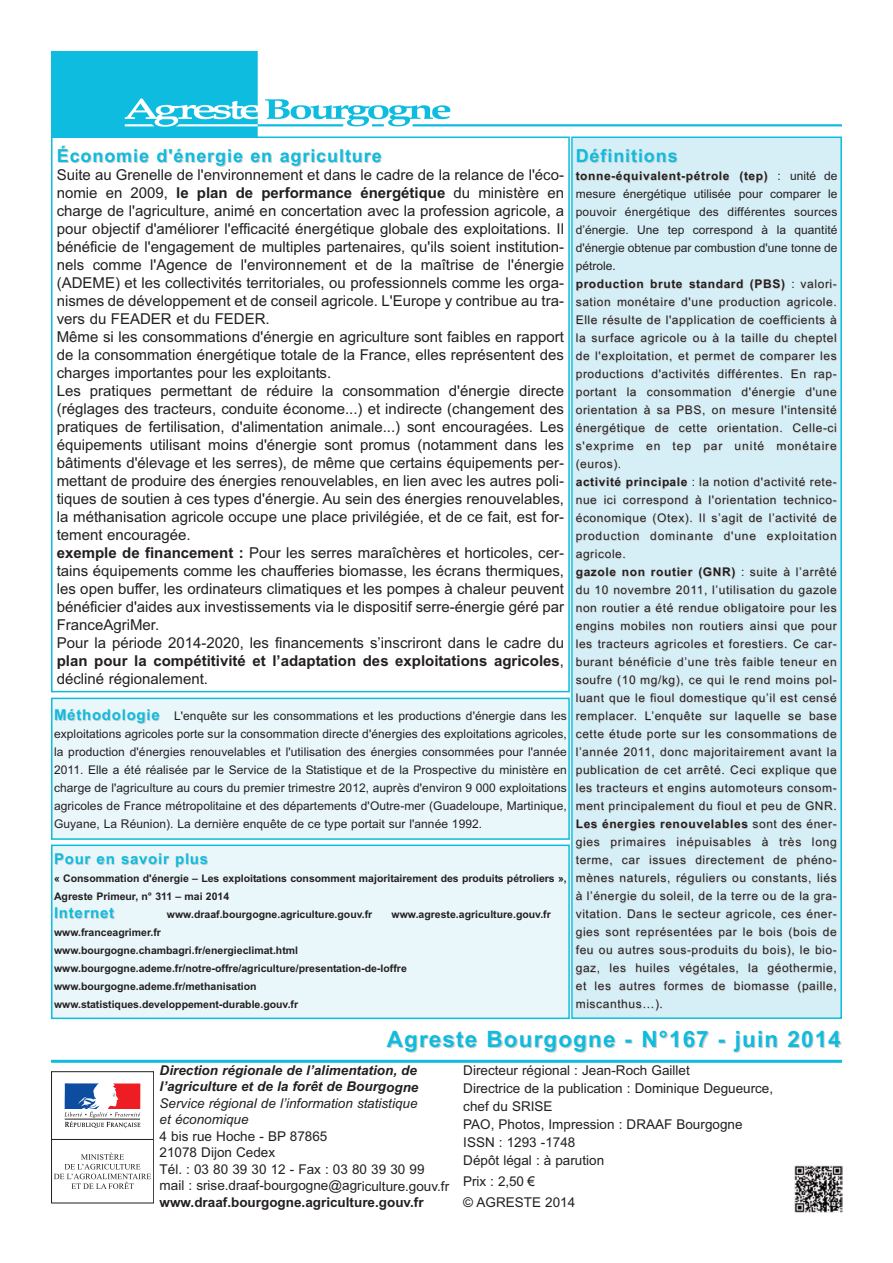
<style>
.page{position:relative;width:893px;height:1263px;background:#fff}
.page>*{position:absolute;margin:0;border:0;box-sizing:border-box;transform-origin:0 0}
.t1{font:700 22.5px "Arial";letter-spacing:.05em;color:#0dbcde}
.t2{font:700 18px "Arial";letter-spacing:.05em;color:#0dbcde}
.t3{font:15px/18px "Arial";color:#231f20}
.t4{font:700 15px "Arial";letter-spacing:.05em;color:#0dbcde}
.t5{font:13.5px/18px "Arial";color:#231f20}
.t6{font:italic 700 13.5px/16.5px "Arial";color:#231f20}
.t7{font:italic 13.5px/16.5px "Arial";color:#231f20}
.t8{font:700 13.5px "Arial";color:#231f20}
.t9{font:12px/18px "Arial";letter-spacing:.05em;color:#231f20;text-align:justify}
.t10{font:700 10.5px/18px "Arial";color:#231f20}
.s1{font-weight:700}
.s2{font-weight:700;font-size:15px;color:#0dbcde}
</style>
<div class="page">
<img style="left:51px;top:51px;width:791px;height:85px">
<hr style="left:51px;top:1060px;width:791px;height:3px;background:#0dbcde">
<div style="left:51px;top:1071px;width:103px;height:132px;border:1px solid #231f20"></div>
<svg style="left:64px;top:1083px;width:76px;height:45px"></svg>
<hr style="left:51px;top:1139px;width:102px;height:1px;background:#231f20">
<svg style="left:54px;top:1152px;width:97px;height:37px"></svg>
<div style="left:53px;top:699px;width:515px;height:139px;background:#e9f7fa"></div>
<div style="left:51px;top:698px;width:519px;height:142px;border:2px solid #0dbcde"></div>
<div style="left:573px;top:138px;width:267px;height:879px;background:#d6eff6"></div>
<div style="left:571px;top:137px;width:271px;height:882px;border:2px solid #0dbcde"></div>
<div style="left:53px;top:846px;width:515px;height:171px;background:#e9f7fa"></div>
<div style="left:51px;top:844px;width:519px;height:175px;border:2px solid #0dbcde"></div>
<img style="left:795px;top:1165px;width:47px;height:48px">
<div style="left:51px;top:137px;width:519px;height:555px;border:2px solid #0dbcde"></div>
<h2 class="t2" style="left:57px;top:145px;width:326px">Économie d'énergie en agriculture</h2>
<p class="t3" style="left:57px;top:166px;width:509px">Suite au Grenelle de l'environnement et dans le cadre de la relance de l'éco&shy;nomie en 2009, <span class="s1">le plan de performance énergétique</span> du ministère en charge de l'agriculture, animé en concertation avec la profession agricole, a pour objectif d'améliorer l'efficacité énergétique globale des exploitations. Il bénéficie de l'engagement de multiples partenaires, qu'ils soient institution&shy;nels comme l'Agence de l'environnement et de la maîtrise de l'énergie (ADEME) et les collectivités territoriales, ou professionnels comme les orga&shy;nismes de développement et de conseil agricole. L'Europe y contribue au tra&shy;vers du FEADER et du FEDER.<br>Même si les consommations d'énergie en agriculture sont faibles en rapport de la consommation énergétique totale de la France, elles représentent des charges importantes pour les exploitants.<br>Les pratiques permettant de réduire la consommation d'énergie directe (réglages des tracteurs, conduite économe...) et indirecte (changement des pratiques de fertilisation, d'alimentation animale...) sont encouragées. Les équipements utilisant moins d'énergie sont promus (notamment dans les bâtiments d'élevage et les serres), de même que certains équipements per&shy;mettant de produire des énergies renouvelables, en lien avec les autres poli&shy;tiques de soutien à ces types d'énergie. Au sein des énergies renouvelables, la méthanisation agricole occupe une place privilégiée, et de ce fait, est for&shy;tement encouragée.<br><span class="s1">exemple de financement :</span> Pour les serres maraîchères et horticoles, cer&shy;tains équipements comme les chaufferies biomasse, les écrans thermiques, les open buffer, les ordinateurs climatiques et les pompes à chaleur peuvent bénéficier d'aides aux investissements via le dispositif serre-énergie géré par FranceAgriMer.<br>Pour la période 2014-2020, les financements s’inscriront dans le cadre du <span class="s1">plan pour la compétitivité et l’adaptation des exploitations agricoles</span>, décliné régionalement.</p>
<h2 class="t2" style="left:576px;top:145px;width:103px">Définitions</h2>
<p class="t9" style="left:576px;top:167px;width:263px;text-align:left"><span class="s1">tonne-équivalent-pétrole (tep)</span> : unité de mesure énergétique utilisée pour comparer le pouvoir énergétique des différentes sources d’énergie. Une tep correspond à la quantité d'énergie obtenue par combustion d'une tonne de pétrole.<br><span class="s1">production brute standard (PBS)</span> : valori&shy;sation monétaire d'une production agricole.<br>Elle résulte de l'application de coefficients à la surface agricole ou à la taille du cheptel de l'exploitation, et permet de comparer les productions d'activités différentes. En rap&shy;portant la consommation d'énergie d'une orientation à sa PBS, on mesure l'intensité énergétique de cette orientation. Celle-ci s'exprime en tep par unité monétaire (euros).<br><span class="s1">activité principale</span> : la notion d'activité rete&shy;nue ici correspond à l'orientation technico&shy;économique (Otex). Il s’agit de l’activité de production dominante d'une exploitation agricole.<br><span class="s1">gazole non routier (GNR)</span> : suite à l’arrêté du 10 novembre 2011, l’utilisation du gazole non routier a été rendue obligatoire pour les engins mobiles non routiers ainsi que pour les tracteurs agricoles et forestiers. Ce car&shy;burant bénéficie d’une très faible teneur en soufre (10 mg/kg), ce qui le rend moins pol&shy;luant que le fioul domestique qu’il est censé remplacer. L’enquête sur laquelle se base cette étude porte sur les consommations de l’année 2011, donc majoritairement avant la publication de cet arrêté. Ceci explique que les tracteurs et engins automoteurs consom&shy;ment principalement du fioul et peu de GNR.<br><span class="s1">Les énergies renouvelables</span> sont des éner&shy;gies primaires inépuisables à très long terme, car issues directement de phéno&shy;mènes naturels, réguliers ou constants, liés à l’énergie du soleil, de la terre ou de la gra&shy;vitation. Dans le secteur agricole, ces éner&shy;gies sont représentées par le bois (bois de feu ou autres sous-produits du bois), le bio&shy;gaz, les huiles végétales, la géothermie, et les autres formes de biomasse (paille, miscanthus…).</p>
<p class="t9" style="left:54px;top:707px;width:514px"><span class="s2">Méthodologie</span> L'enquête sur les consommations et les productions d'énergie dans les exploitations agricoles porte sur la consommation directe d'énergies des exploitations agricoles, la production d'énergies renouvelables et l'utilisation des énergies consommées pour l'année 2011. Elle a été réalisée par le Service de la Statistique et de la Prospective du ministère en charge de l'agriculture au cours du premier trimestre 2012, auprès d'environ 9 000 exploitations agricoles de France métropolitaine et des départements d'Outre-mer (Guadeloupe, Martinique, Guyane, La Réunion). La dernière enquête de ce type portait sur l'année 1992.</p>
<p class="t4" style="left:54px;top:850px;width:156px">Pour en savoir plus</p>
<p class="t10" style="left:54px;top:869px;width:514px">« Consommation d'énergie – Les exploitations consomment majoritairement des produits pétroliers »,<br>Agreste Primeur, n° 311 – mai 2014</p>
<p class="t4" style="left:54px;top:904px;width:62px">Internet</p>
<p class="t10" style="left:167px;top:905px;width:207px">www.draaf.bourgogne.agriculture.gouv.fr</p>
<p class="t10" style="left:392px;top:905px;width:161px">www.agreste.agriculture.gouv.fr</p>
<p class="t10" style="left:54px;top:923px;width:354px">www.franceagrimer.fr www.bourgogne.chambagri.fr/energieclimat.html www.bourgogne.ademe.fr/notre-offre/agriculture/presentation-de-loffre www.bourgogne.ademe.fr/methanisation www.statistiques.developpement-durable.gouv.fr</p>
<h1 class="t1" style="left:387px;top:1026px;width:456px">Agreste Bourgogne - N°167 - juin 2014</h1>
<p class="t6" style="left:160px;top:1062px;width:260px">Direction régionale de l’alimentation, de l’agriculture et de la forêt de Bourgogne</p>
<p class="t7" style="left:160px;top:1095px;width:259px">Service régional de l’information statistique et économique</p>
<p class="t5" style="left:160px;top:1128px;width:291px;line-height:16.5px">4 bis rue Hoche - BP 87865<br>21078 Dijon Cedex<br>Tél. : 03 80 39 30 12 - Fax : 03 80 39 30 99 mail : srise.draaf-bourgogne@agriculture.gouv.fr</p>
<p class="t8" style="left:160px;top:1194px;width:266px">www.draaf.bourgogne.agriculture.gouv.fr</p>
<p class="t5" style="left:463px;top:1061px;width:311px">Directeur régional : Jean-Roch Gaillet<br>Directrice de la publication : Dominique Degueurce, chef du SRISE<br>PAO, Photos, Impression : DRAAF Bourgogne<br>ISSN : 1293 -1748<br>Dépôt légal : à parution</p>
<p class="t5" style="left:463px;top:1171px;width:113px;line-height:21px">Prix : 2,50 €<br>© AGRESTE 2014</p>
</div>
